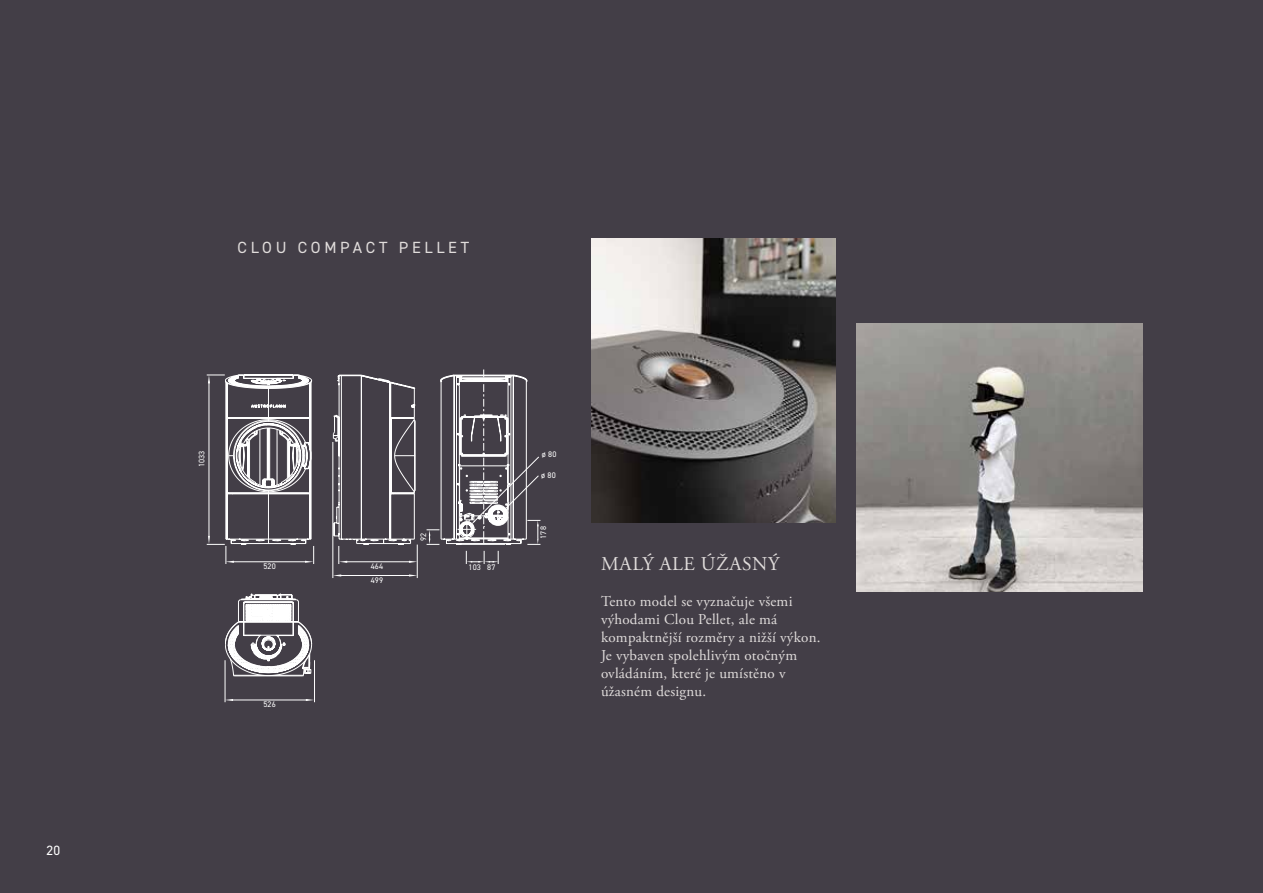
<style>
.page{position:relative;width:1263px;height:893px;background:#433e47}
.page>*{position:absolute;margin:0;border:0;box-sizing:border-box;transform-origin:0 0}
.t1{font:19.5px "Adobe Garamond Pro";letter-spacing:.03em;color:#e1dddc}
.t2{font:16.2px "DIN2014";letter-spacing:.23em;color:#e1dddc}
.t3{font:15px/18px "Adobe Garamond Pro";letter-spacing:.015em;color:#e1dddc}
.t4{font:13.5px "DIN2014";color:#fff}
.t5{font:8.1px "DIN2014";letter-spacing:.015em;color:#fff}
</style>
<div class="page">
<hr style="left:232px;top:700px;width:75px;height:1px;background:#fff">
<svg style="left:226px;top:699px;width:7px;height:2px"></svg>
<svg style="left:306px;top:699px;width:8px;height:2px"></svg>
<hr style="left:225px;top:660px;width:1px;height:42px;background:#fff">
<hr style="left:314px;top:660px;width:1px;height:42px;background:#fff">
<svg style="left:207px;top:369px;width:333px;height:312px"></svg>
<img style="left:856px;top:323px;width:286px;height:268px">
<img style="left:591px;top:238px;width:245px;height:285px">
<p class="t4" style="left:47px;top:842px;width:15px">20</p>
<p class="t2" style="left:238px;top:238px;width:233px">CLOU COMPACT PELLET</p>
<p class="t5" style="left:197px;top:467px;width:18px;rotate:-90deg">1033</p>
<p class="t5" style="left:263px;top:562px;width:14px">520</p>
<p class="t5" style="left:263px;top:700px;width:14px">526</p>
<p class="t5" style="left:419px;top:541px;width:10px;rotate:-90deg">92</p>
<p class="t5" style="left:371px;top:562px;width:14px">464</p>
<p class="t5" style="left:469px;top:563px;width:28px">103 87</p>
<p class="t5" style="left:371px;top:576px;width:14px">499</p>
<p class="t5" style="left:542px;top:450px;width:16px">ø 80</p>
<p class="t5" style="left:541px;top:470px;width:16px">ø 80</p>
<p class="t5" style="left:539px;top:539px;width:14px;rotate:-90deg">178</p>
<h1 class="t1" style="left:601px;top:553px;width:180px">MALÝ ALE ÚŽASNÝ</h1>
<p class="t3" style="left:601px;top:593px;width:221px">Tento model se vyznačuje všemi výhodami Clou Pellet, ale má kompaktnější rozměry a nižší výkon.<br>Je vybaven spolehlivým otočným ovládáním, které je umístěno v úžasném designu.</p>
</div>
